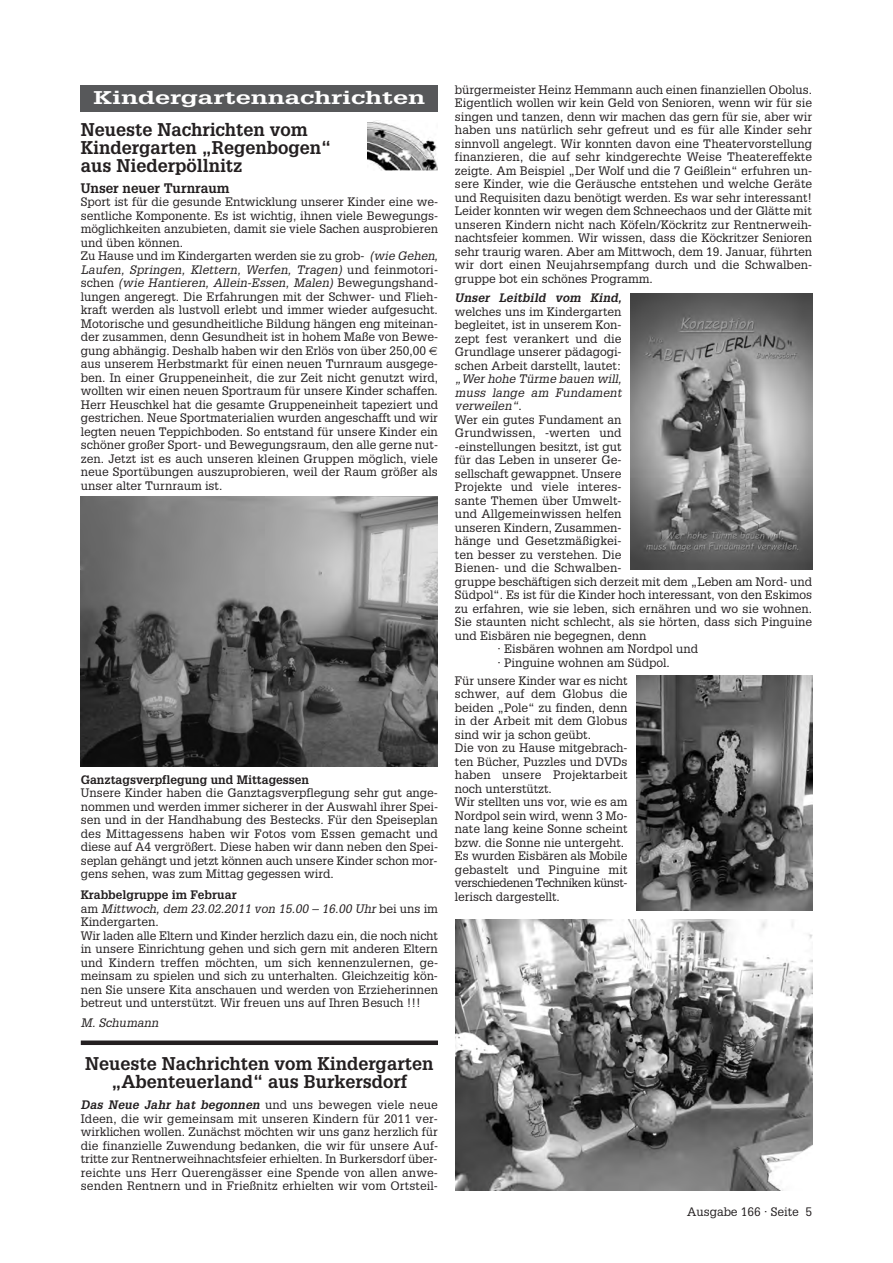
<style>
.page{position:relative;width:893px;height:1263px;background:#fff}
.page>*{position:absolute;margin:0;border:0;box-sizing:border-box;transform-origin:0 0}
.t1{font:700 18px/18px "Glypha";color:#231f20}
.t2{font:700 18px "Glypha";color:#fff;scale:1.5 1}
.t3{font:700 13.5px "Glypha";color:#231f20}
.t4{font:12px/13.5px "Glypha";color:#231f20;text-align:justify}
.t5{font:italic 12px "Glypha";letter-spacing:.005em;color:#231f20}
.t6{font:700 12px "Glypha";color:#231f20}
.t7{font:italic 700 12px "Glypha";letter-spacing:.015em;color:#231f20}
.s1{font-style:italic}
.s2{font-weight:700}
.s3{font-weight:700;font-style:italic}
.s4{font-style:normal}
</style>
<div class="page">
<div style="left:81px;top:1040px;width:357px;height:5px;background:#231f20"></div>
<div style="left:81px;top:85px;width:357px;height:27px;background:#57585a"></div>
<img style="left:368px;top:120px;width:70px;height:51px">
<img style="left:81px;top:497px;width:357px;height:269px">
<img style="left:630px;top:293px;width:182px;height:277px">
<img style="left:455px;top:919px;width:357px;height:272px">
<img style="left:636px;top:676px;width:176px;height:235px">
<h1 class="t2" style="left:94px;top:87px;width:223px">Kindergartennachrichten</h1>
<h1 class="t1" style="left:81px;top:121px;width:252px">Neueste Nachrichten vom<br>Kindergarten „Regenbogen“ aus Niederpöllnitz</h1>
<p class="t3" style="left:81px;top:180px;width:150px">Unser neuer Turnraum</p>
<p class="t4" style="left:81px;top:195px;width:359px;text-align:left">Sport ist für die gesunde Entwicklung unserer Kinder eine we&shy;sentliche Komponente. Es ist wichtig, ihnen viele Bewegungs&shy;möglichkeiten anzubieten, damit sie viele Sachen ausprobieren und üben können.<br>Zu Hause und im Kindergarten werden sie zu grob- <span class="s1">(wie Gehen, Laufen, Springen, Klettern, Werfen, Tragen)</span> und feinmotori&shy;schen <span class="s1">(wie Hantieren, Allein-Essen, Malen)</span> Bewegungshand&shy;lungen angeregt. Die Erfahrungen mit der Schwer- und Flieh&shy;kraft werden als lustvoll erlebt und immer wieder aufgesucht.<br>Motorische und gesundheitliche Bildung hängen eng miteinan&shy;der zusammen, denn Gesundheit ist in hohem Maße von Bewe&shy;gung abhängig. Deshalb haben wir den Erlös von über 250,00 aus unserem Herbstmarkt für einen neuen Turnraum ausgege&shy;ben. In einer Gruppeneinheit, die zur Zeit nicht genutzt wird, wollten wir einen neuen Sportraum für unsere Kinder schaffen.<br>Herr Heuschkel hat die gesamte Gruppeneinheit tapeziert und gestrichen. Neue Sportmaterialien wurden angeschafft und wir legten neuen Teppichboden. So entstand für unsere Kinder ein schöner großer Sport- und Bewegungsraum, den alle gerne nut&shy;zen. Jetzt ist es auch unseren kleinen Gruppen möglich, viele neue Sportübungen auszuprobieren, weil der Raum größer als unser alter Turnraum ist.</p>
<p class="t6" style="left:81px;top:773px;width:230px">Ganztagsverpflegung und Mittagessen</p>
<p class="t4" style="left:81px;top:786px;width:359px">Unsere Kinder haben die Ganztagsverpflegung sehr gut ange&shy;nommen und werden immer sicherer in der Auswahl ihrer Spei&shy;sen und in der Handhabung des Bestecks. Für den Speiseplan des Mittagessens haben wir Fotos vom Essen gemacht und diese auf A4 vergrößert. Diese haben wir dann neben den Spei&shy;seplan gehängt und jetzt können auch unsere Kinder schon mor&shy;gens sehen, was zum Mittag gegessen wird.</p>
<p class="t4" style="left:81px;top:888px;width:359px;text-align:left"><span class="s2">Krabbelgruppe im Februar<br></span>am <span class="s1">Mittwoch, dem 23.02.2011 von 15.00 – 16.00 Uhr</span> bei uns im Kindergarten.<br>Wir laden alle Eltern und Kinder herzlich dazu ein, die noch nicht in unsere Einrichtung gehen und sich gern mit anderen Eltern und Kindern treffen möchten, um sich kennenzulernen, ge&shy;meinsam zu spielen und sich zu unterhalten. Gleichzeitig kön&shy;nen Sie unsere Kita anschauen und werden von Erzieherinnen betreut und unterstützt. Wir freuen uns auf Ihren Besuch !!!</p>
<p class="t5" style="left:81px;top:1016px;width:79px">M. Schumann</p>
<h1 class="t1" style="left:85px;top:1055px;width:350px;text-align:center">Neueste Nachrichten vom Kindergarten „Abenteuerland“ aus Burkersdorf</h1>
<p class="t4" style="left:81px;top:1098px;width:359px"><span class="s3">Das Neue Jahr hat begonnen</span> und uns bewegen viele neue Ideen, die wir gemeinsam mit unseren Kindern für 2011 ver&shy;wirklichen wollen. Zunächst möchten wir uns ganz herzlich für die finanzielle Zuwendung bedanken, die wir für unsere Auf&shy;tritte zur Rentnerweihnachtsfeier erhielten. In Burkersdorf über&shy;reichte uns Herr Querengässer eine Spende von allen anwe&shy;senden Rentnern und in Frießnitz erhielten wir vom Ortsteil-</p>
<p class="t4" style="left:455px;top:83px;width:359px">bürgermeister Heinz Hemmann auch einen finanziellen Obolus.<br>Eigentlich wollen wir kein Geld von Senioren, wenn wir für sie singen und tanzen, denn wir machen das gern für sie, aber wir haben uns natürlich sehr gefreut und es für alle Kinder sehr sinnvoll angelegt. Wir konnten davon eine Theatervorstellung finanzieren, die auf sehr kindgerechte Weise Theatereffekte zeigte. Am Beispiel „Der Wolf und die 7 Geißlein“ erfuhren un&shy;sere Kinder, wie die Geräusche entstehen und welche Geräte und Requisiten dazu benötigt werden. Es war sehr interessant!<br>Leider konnten wir wegen dem Schneechaos und der Glätte mit unseren Kindern nicht nach Köfeln/Köckritz zur Rentnerweih&shy;nachtsfeier kommen. Wir wissen, dass die Köckritzer Senioren sehr traurig waren. Aber am Mittwoch, dem 19. Januar, führten wir dort einen Neujahrsempfang durch und die Schwalben&shy;gruppe bot ein schönes Programm.</p>
<p class="t7" style="left:455px;top:291px;width:168px">Unser Leitbild vom Kind,</p>
<p class="t4" style="left:455px;top:305px;width:168px">welches uns im Kindergarten begleitet, ist in unserem Kon&shy;zept fest verankert und die Grundlage unserer pädagogi&shy;schen Arbeit darstellt, lautet:</p>
<p class="t5" style="left:455px;top:372px;width:168px">„Wer hohe Türme bauen will,</p>
<p class="t5" style="left:455px;top:386px;width:168px">muss lange am Fundament</p>
<p class="t5" style="left:455px;top:399px;width:68px">verweilen“<span class="s4">.</span></p>
<p class="t4" style="left:455px;top:413px;width:168px">Wer ein gutes Fundament an</p>
<p class="t4" style="left:455px;top:426px;width:168px">Grundwissen, -werten und</p>
<p class="t4" style="left:455px;top:440px;width:168px">-einstellungen besitzt, ist gut</p>
<p class="t4" style="left:455px;top:453px;width:168px">für das Leben in unserer Ge-</p>
<p class="t4" style="left:455px;top:467px;width:168px">sellschaft gewappnet. Unsere</p>
<p class="t4" style="left:455px;top:480px;width:168px">Projekte und viele interes-</p>
<p class="t4" style="left:455px;top:494px;width:168px">sante Themen über Umwelt-</p>
<p class="t4" style="left:455px;top:507px;width:168px">und Allgemeinwissen helfen</p>
<p class="t4" style="left:455px;top:521px;width:168px">unseren Kindern, Zusammen-</p>
<p class="t4" style="left:455px;top:534px;width:168px">hänge und Gesetzmäßigkei-</p>
<p class="t4" style="left:455px;top:548px;width:168px">ten besser zu verstehen. Die</p>
<p class="t4" style="left:455px;top:561px;width:168px">Bienen- und die Schwalben-</p>
<p class="t4" style="left:455px;top:575px;width:359px">gruppe beschäftigen sich derzeit mit dem „Leben am Nord- und</p>
<p class="t4" style="left:455px;top:588px;width:359px">Südpol“. Es ist für die Kinder hoch interessant, von den Eskimos</p>
<p class="t4" style="left:455px;top:602px;width:359px">zu erfahren, wie sie leben, sich ernähren und wo sie wohnen.</p>
<p class="t4" style="left:455px;top:615px;width:359px">Sie staunten nicht schlecht, als sie hörten, dass sich Pinguine</p>
<p class="t4" style="left:455px;top:629px;width:193px">und Eisbären nie begegnen, denn</p>
<p class="t4" style="left:497px;top:642px;width:202px">· Eisbären wohnen am Nordpol und</p>
<p class="t4" style="left:497px;top:656px;width:174px">· Pinguine wohnen am Südpol.</p>
<p class="t4" style="left:455px;top:674px;width:174px;text-align:left">Für unsere Kinder war es nicht schwer, auf dem Globus die beiden „Pole“ zu finden, denn in der Arbeit mit dem Globus sind wir ja schon geübt.<br>Die von zu Hause mitgebrach&shy;ten Bücher, Puzzles und DVDs haben unsere Projektarbeit noch unterstützt.<br>Wir stellten uns vor, wie es am<br>Nordpol sein wird, wenn 3 Mo&shy;nate lang keine Sonne scheint bzw. die Sonne nie untergeht.<br>Es wurden Eisbären als Mobile gebastelt und Pinguine mit verschiedenen Techniken künst&shy;lerisch dargestellt.</p>
<p class="t4" style="left:687px;top:1205px;width:127px">Ausgabe 166 · Seite 5</p>
</div>
